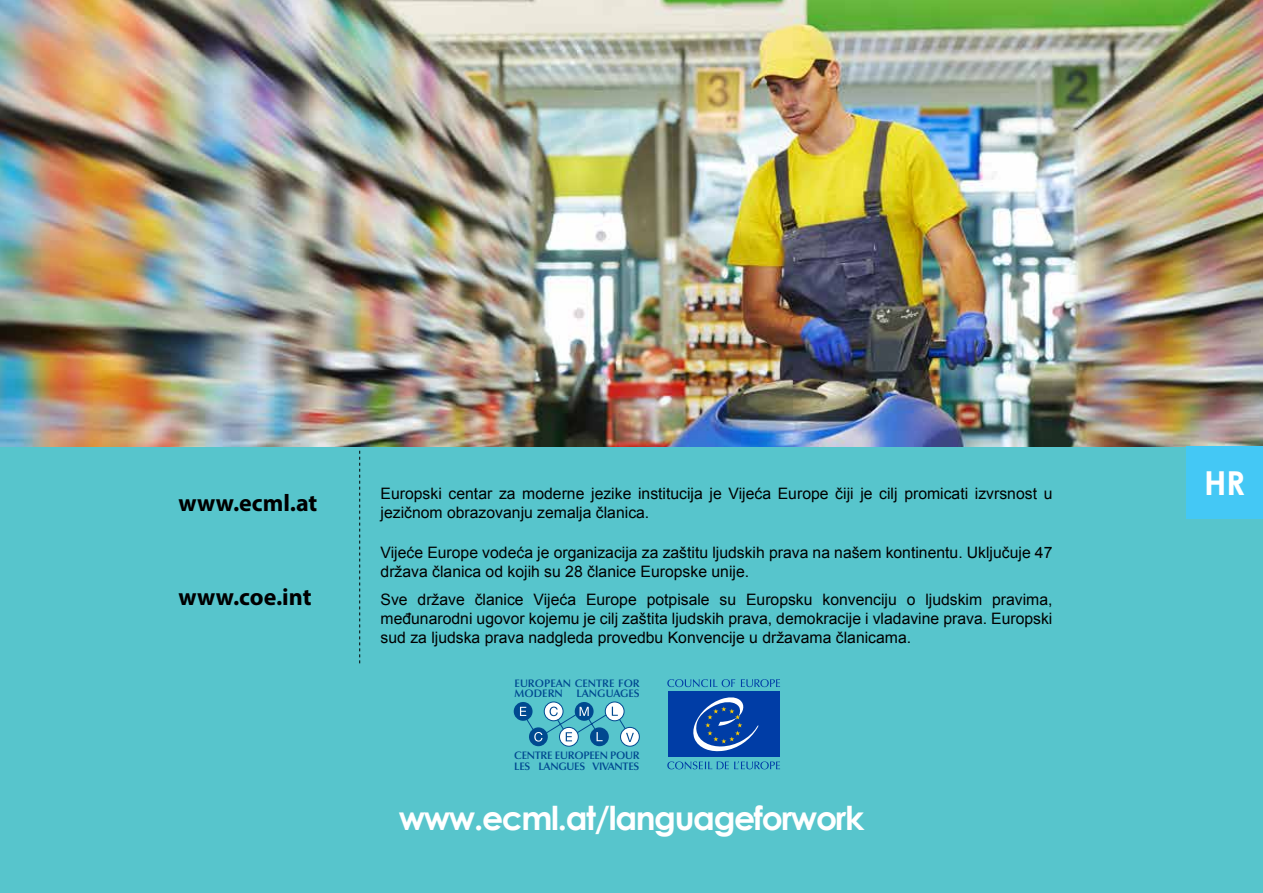
<style>
.page{position:relative;width:1263px;height:893px;background:#57c5cc}
.page>*{position:absolute;margin:0;border:0;box-sizing:border-box;transform-origin:0 0}
.t1{font:700 33px "Century Gothic";letter-spacing:-.04em;color:#fff}
.t2{font:700 24px "Myriad Pro";color:#000}
.t3{font:15.75px/18.9px "Arial";color:#000}
.t4{font:600 10.95px/10.2px "Optima LT Std";letter-spacing:-.025em;color:#004990}
.t5{font:600 10.95px/10.2px "Optima LT Std";color:#004990}
</style>
<div class="page">
<img style="left:0;top:0;width:1263px;height:446px">
<svg style="left:544px;top:702px;width:19px;height:19px"></svg>
<div style="left:544px;top:702px;width:19px;height:19px;border:1px solid #004990;border-radius:50%"></div>
<svg style="left:559px;top:727px;width:19px;height:19px"></svg>
<div style="left:559px;top:727px;width:20px;height:20px;border:1px solid #004990;border-radius:50%"></div>
<svg style="left:605px;top:702px;width:19px;height:19px"></svg>
<div style="left:605px;top:702px;width:19px;height:19px;border:1px solid #004990;border-radius:50%"></div>
<svg style="left:620px;top:727px;width:19px;height:19px"></svg>
<div style="left:620px;top:727px;width:20px;height:20px;border:1px solid #004990;border-radius:50%"></div>
<div style="left:590px;top:727px;width:19px;height:19px;background:#004990;border-radius:50%"></div>
<svg style="left:575px;top:702px;width:19px;height:19px"></svg>
<div style="left:529px;top:727px;width:19px;height:19px;background:#004990;border-radius:50%"></div>
<div style="left:514px;top:702px;width:18px;height:19px;background:#004990;border-radius:50%"></div>
<svg style="left:520px;top:707px;width:114px;height:35px"></svg>
<svg style="left:741px;top:679px;width:39px;height:8px"></svg>
<svg style="left:667px;top:679px;width:68px;height:8px"></svg>
<svg style="left:667px;top:761px;width:113px;height:8px"></svg>
<div style="left:668px;top:692px;width:112px;height:65px;background:#003da6"></div>
<svg style="left:693px;top:697px;width:66px;height:55px"></svg>
<svg style="left:359px;top:451px;width:1px;height:212px"></svg>
<div style="left:1186px;top:446px;width:77px;height:72px;background:#44c8f5"></div>
<h2 class="t2" style="left:179px;top:487px;width:140px">www.ecml.at</h2>
<p class="t3" style="left:381px;top:485px;width:673px">Europski centar za moderne jezike institucija je Vijeća Europe čiji je cilj promicati izvrsnost u jezičnom obrazovanju zemalja članica.</p>
<h2 class="t2" style="left:179px;top:581px;width:134px">www.coe.int</h2>
<p class="t3" style="left:381px;top:544px;width:673px">Vijeće Europe vodeća je organizacija za zaštitu ljudskih prava na našem kontinentu. Uključuje 47 država članica od kojih su 28 članice Europske unije.</p>
<p class="t3" style="left:381px;top:590px;width:673px;text-align:justify">Sve države članice Vijeća Europe potpisale su Europsku konvenciju o ljudskim pravima, međunarodni ugovor kojemu je cilj zaštita ljudskih prava, demokracije i vladavine prava. Europski sud za ljudska prava nadgleda provedbu Konvencije u državama članicama.</p>
<p class="t5" style="left:515px;top:678px;width:127px">EUROPEAN CENTRE FOR<br>MODERN LANGUAGES</p>
<p class="t4" style="left:514px;top:751px;width:127px">CENTRE EUROPEEN POUR<br>LES LANGUES VIVANTES</p>
<h1 class="t1" style="left:399px;top:793px;width:467px">www.ecml.at/languageforwork</h1>
<h1 class="t1" style="left:1204px;top:457px;width:43px">HR</h1>
</div>
